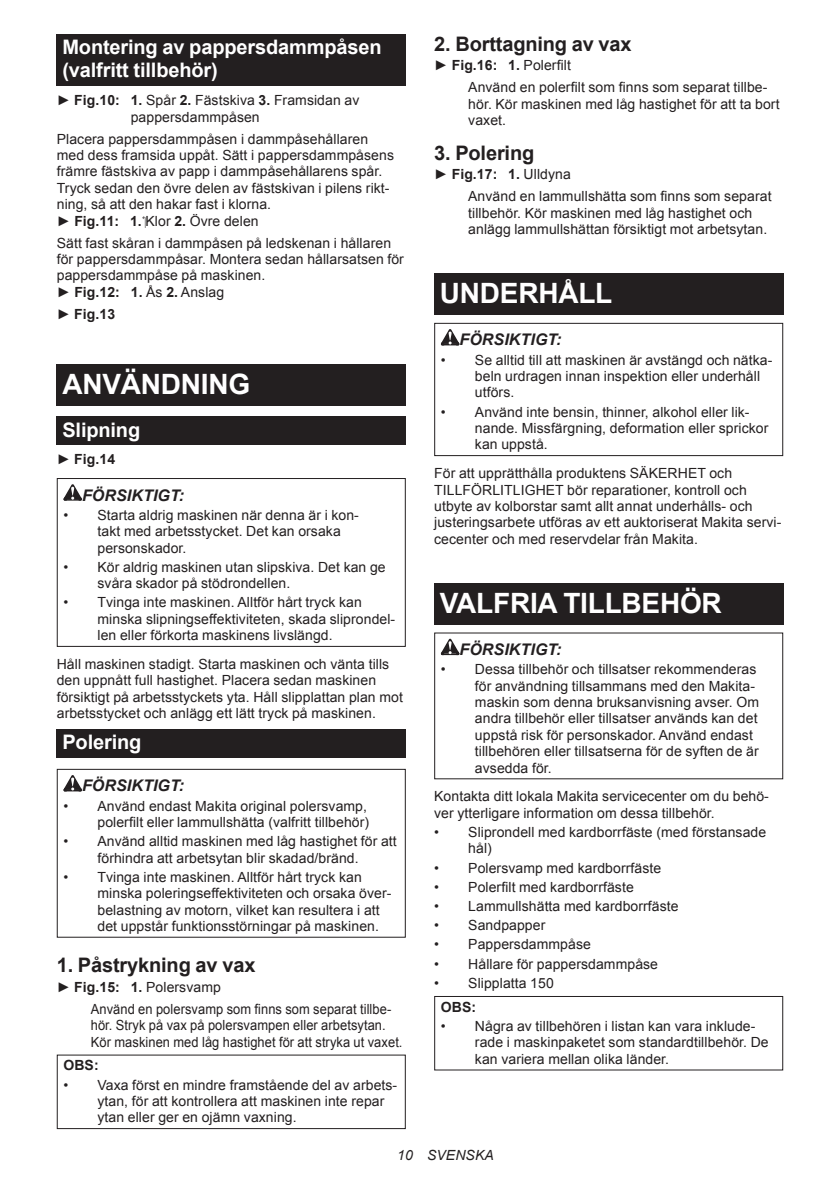
<style>
.page{position:relative;width:840px;height:1191px;background:#fff}
.page>*{position:absolute;margin:0;border:0;box-sizing:border-box;transform-origin:0 0}
.t1{font:700 28px "Arial";letter-spacing:-.01em;color:#fff}
.t2{font:700 20px/23.4px "Arial";letter-spacing:-.01em;color:#fff}
.t3{font:700 20px "Arial";letter-spacing:-.01em;color:#231f20}
.t4{font:italic 700 16px "Arial";letter-spacing:.005em;color:#231f20}
.t5{font:14px/16.4px "Arial";letter-spacing:.005em;color:#231f20}
.t6{font:14px/16.4px "Arial";letter-spacing:.005em;color:#231f20;scale:.92 1}
.t7{font:700 14px "Arial";letter-spacing:.005em;color:#231f20}
.t8{font:italic 14px "Arial";letter-spacing:.005em;color:#231f20}
.s1{font-weight:700}
.s2{font-weight:400}
</style>
<div class="page">
<div style="left:57px;top:34px;width:348px;height:52px;background:#231f20"></div>
<div style="left:57px;top:364px;width:348px;height:41px;background:#231f20"></div>
<div style="left:57px;top:416px;width:348px;height:29px;background:#231f20"></div>
<svg style="left:63px;top:484px;width:19px;height:16px"></svg>
<div style="left:57px;top:478px;width:348px;height:169px;border:1px solid #231f20"></div>
<div style="left:57px;top:729px;width:348px;height:29px;background:#231f20"></div>
<svg style="left:63px;top:775px;width:19px;height:16px"></svg>
<div style="left:57px;top:769px;width:348px;height:168px;border:1px solid #231f20"></div>
<div style="left:57px;top:1054px;width:348px;height:75px;border:1px solid #231f20"></div>
<div style="left:434px;top:274px;width:348px;height:41px;background:#231f20"></div>
<svg style="left:440px;top:329px;width:19px;height:16px"></svg>
<div style="left:434px;top:323px;width:348px;height:133px;border:1px solid #231f20"></div>
<div style="left:434px;top:583px;width:348px;height:41px;background:#231f20"></div>
<svg style="left:440px;top:638px;width:19px;height:17px"></svg>
<div style="left:434px;top:996px;width:348px;height:74px;border:1px solid #231f20"></div>
<h2 class="t2" style="left:62px;top:36px;width:320px">Montering av pappersdammpåsen (valfritt tillbehör)</h2>
<p class="t5" style="left:131px;top:92px;width:230px;text-indent:-74px">► <span class="s1">Fig.10: 1.</span> Spår <span class="s1">2.</span> Fästskiva <span class="s1">3.</span> Framsidan av pappersdammpåsen</p>
<p class="t5" style="left:57px;top:131px;width:338px">Placera pappersdammpåsen i dammpåsehållaren med dess framsida uppåt. Sätt i pappersdammpåsens främre fästskiva av papp i dammpåsehållarens spår.<br>Tryck sedan den övre delen av fästskivan i pilens rikt&shy;ning, så att den hakar fast i klorna.<br>► <span class="s1">Fig.11: 1.</span> Klor <span class="s1">2.</span> Övre delen</p>
<p class="t5" style="left:57px;top:235px;width:348px">Sätt fast skåran i dammpåsen på ledskenan i hållaren för pappersdammpåsar. Montera sedan hållarsatsen för pappersdammpåse på maskinen.<br>► <span class="s1">Fig.12: 1.</span> Ås <span class="s1">2.</span> Anslag</p>
<p class="t7" style="left:57px;top:304px;width:60px"><span class="s2">►</span> Fig.13</p>
<h1 class="t1" style="left:62px;top:365px;width:189px">ANVÄNDNING</h1>
<h2 class="t2" style="left:62px;top:418px;width:79px">Slipning</h2>
<p class="t7" style="left:57px;top:450px;width:60px"><span class="s2">►</span> Fig.14</p>
<p class="t4" style="left:82px;top:484px;width:103px">FÖRSIKTIGT:</p>
<p class="t5" style="left:97px;top:507px;width:263px;text-indent:-34px">• Starta aldrig maskinen när denna är i kon&shy;takt med arbetsstycket. Det kan orsaka personskador.</p>
<p class="t5" style="left:97px;top:559px;width:289px;text-indent:-34px">• Kör aldrig maskinen utan slipskiva. Det kan ge svåra skador på stödrondellen.</p>
<p class="t5" style="left:97px;top:594px;width:299px;text-indent:-34px">• Tvinga inte maskinen. Alltför hårt tryck kan minska slipningseffektiviteten, skada sliprondel&shy;len eller förkorta maskinens livslängd.</p>
<p class="t5" style="left:57px;top:656px;width:347px">Håll maskinen stadigt. Starta maskinen och vänta tills den uppnått full hastighet. Placera sedan maskinen försiktigt på arbetsstyckets yta. Håll slipplattan plan mot arbetsstycket och anlägg ett lätt tryck på maskinen.</p>
<h2 class="t2" style="left:62px;top:731px;width:80px">Polering</h2>
<p class="t4" style="left:82px;top:775px;width:103px">FÖRSIKTIGT:</p>
<p class="t5" style="left:63px;top:797px;width:307px;text-align:right">• Använd endast Makita original polersvamp, polerfilt eller lammullshätta (valfritt tillbehör)</p>
<p class="t5" style="left:63px;top:833px;width:335px;text-align:center">• Använd alltid maskinen med låg hastighet för att förhindra att arbetsytan blir skadad/bränd.</p>
<p class="t5" style="left:97px;top:869px;width:295px;text-indent:-34px">• Tvinga inte maskinen. Alltför hårt tryck kan minska poleringseffektiviteten och orsaka över&shy;belastning av motorn, vilket kan resultera i att det uppstår funktionsstörningar på maskinen.</p>
<h2 class="t3" style="left:57px;top:952px;width:200px">1. Påstrykning av vax</h2>
<p class="t5" style="left:91px;top:976px;width:302px;line-height:22px;text-indent:-34px">► <span class="s1">Fig.15: 1.</span> Polersvamp<br>Använd en polersvamp som finns som separat tillbe-</p>
<p class="t6" style="left:91px;top:1017px;width:340px">hör. Stryk på vax på polersvampen eller arbetsytan.<br>Kör maskinen med låg hastighet för att stryka ut vaxet.</p>
<p class="t7" style="left:63px;top:1056px;width:37px">OBS:</p>
<p class="t5" style="left:97px;top:1076px;width:301px;text-indent:-34px">• Vaxa först en mindre framstående del av arbets&shy;ytan, för att kontrollera att maskinen inte repar ytan eller ger en ojämn vaxning.</p>
<h2 class="t3" style="left:434px;top:31px;width:199px">2. Borttagning av vax</h2>
<p class="t5" style="left:468px;top:55px;width:300px;line-height:22px;text-indent:-34px">► <span class="s1">Fig.16: 1.</span> Polerfilt<br>Använd en polerfilt som finns som separat tillbe-</p>
<p class="t5" style="left:468px;top:96px;width:312px">hör. Kör maskinen med låg hastighet för att ta bort vaxet.</p>
<h2 class="t3" style="left:434px;top:140px;width:102px">3. Polering</h2>
<p class="t5" style="left:468px;top:163px;width:305px;line-height:22px;text-indent:-34px">► <span class="s1">Fig.17: 1.</span> Ulldyna<br>Använd en lammullshätta som finns som separat</p>
<p class="t5" style="left:468px;top:205px;width:300px">tillbehör. Kör maskinen med låg hastighet och anlägg lammullshättan försiktigt mot arbetsytan.</p>
<h1 class="t1" style="left:439px;top:275px;width:174px">UNDERHÅLL</h1>
<p class="t4" style="left:459px;top:329px;width:103px">FÖRSIKTIGT:</p>
<p class="t5" style="left:474px;top:352px;width:299px;text-indent:-34px">• Se alltid till att maskinen är avstängd och nätka&shy;beln urdragen innan inspektion eller underhåll utförs.</p>
<p class="t5" style="left:474px;top:404px;width:295px;text-indent:-34px">• Använd inte bensin, thinner, alkohol eller lik&shy;nande. Missfärgning, deformation eller sprickor kan uppstå.</p>
<p class="t5" style="left:434px;top:465px;width:348px">För att upprätthålla produktens SÄKERHET och TILLFÖRLITLIGHET bör reparationer, kontroll och utbyte av kolborstar samt allt annat underhålls- och justeringsarbete utföras av ett auktoriserat Makita servi&shy;cecenter och med reservdelar från Makita.</p>
<h1 class="t1" style="left:439px;top:584px;width:283px">VALFRIA TILLBEHÖR</h1>
<p class="t4" style="left:459px;top:639px;width:103px">FÖRSIKTIGT:</p>
<p class="t5" style="left:474px;top:661px;width:285px;text-indent:-34px">• Dessa tillbehör och tillsatser rekommenderas för användning tillsammans med den Makita&shy;maskin som denna bruksanvisning avser. Om andra tillbehör eller tillsatser används kan det uppstå risk för personskador. Använd endast tillbehören eller tillsatserna för de syften de är avsedda för.</p>
<p class="t5" style="left:434px;top:788px;width:336px">Kontakta ditt lokala Makita servicecenter om du behö&shy;ver ytterligare information om dessa tillbehör.</p>
<p class="t5" style="left:468px;top:824px;width:299px;text-indent:-34px">• Sliprondell med kardborrfäste (med förstansade hål)</p>
<p class="t5" style="left:434px;top:859px;width:228px">• Polersvamp med kardborrfäste</p>
<p class="t5" style="left:434px;top:878px;width:201px">• Polerfilt med kardborrfäste</p>
<p class="t5" style="left:434px;top:898px;width:246px">• Lammullshätta med kardborrfäste</p>
<p class="t5" style="left:434px;top:917px;width:113px">• Sandpapper</p>
<p class="t5" style="left:434px;top:936px;width:158px">• Pappersdammpåse</p>
<p class="t5" style="left:434px;top:955px;width:225px">• Hållare för pappersdammpåse</p>
<p class="t5" style="left:434px;top:975px;width:121px">• Slipplatta 150</p>
<p class="t7" style="left:440px;top:997px;width:37px">OBS:</p>
<p class="t5" style="left:474px;top:1018px;width:295px;text-indent:-34px">• Några av tillbehören i listan kan vara inklude&shy;rade i maskinpaketet som standardtillbehör. De kan variera mellan olika länder.</p>
<p class="t8" style="left:397px;top:1146px;width:98px">10 SVENSKA</p>
</div>
